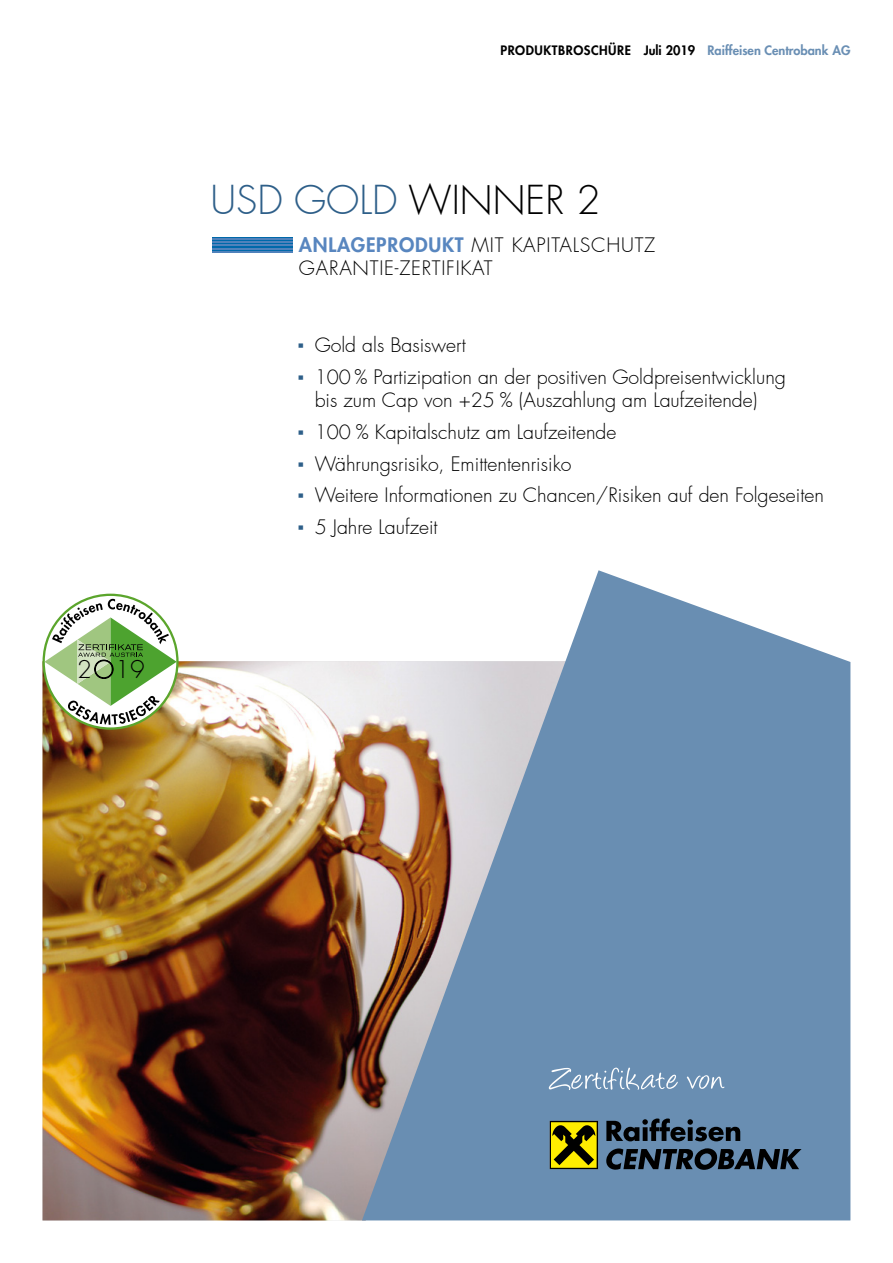
<style>
.page{position:relative;width:893px;height:1263px;background:#fff}
.page>*{position:absolute;margin:0;border:0;box-sizing:border-box;transform-origin:0 0}
.t1{font:300 39px "Futura LT Pro";color:#2e5f89}
.t2{font:300 23.7px "Futura";color:#000}
.t3{font:300 19.5px/23.2px "Futura LT Pro";color:#000;text-align:center}
.t4{font:300 19.5px/23.4px "Futura LT Pro";letter-spacing:.04em;color:#000}
.t5{font:800 12.75px "Futura LT Pro";color:#000}
.s1{color:#6a8fb4}
.s2{color:#000}
.s3{font-weight:800;color:#5886bf}
.s4{font-family:"Trebuchet MS";font-weight:400;color:#2e5f89}
</style>
<div class="page">
<img style="left:43px;top:661px;width:319px;height:559px">
<svg style="left:362px;top:570px;width:488px;height:650px;background:#8aa0b8"></svg>
<div style="left:550px;top:1121px;width:48px;height:48px;background:#000"></div>
<div style="left:551px;top:1122px;width:46px;height:46px;background:#ffed00"></div>
<svg style="left:552px;top:1125px;width:43px;height:40px"></svg>
<svg style="left:606px;top:1118px;width:134px;height:23px;background:#384c60"></svg>
<svg style="left:606px;top:1148px;width:195px;height:22px;background:#304152"></svg>
<svg style="left:44px;top:599px;width:133px;height:126px"></svg>
<div style="left:213px;top:238px;width:80px;height:15px;background:#0069aa"></div>
<hr style="left:213px;top:241px;width:80px;height:2px;background:#5082bb">
<hr style="left:213px;top:251px;width:80px;height:2px;background:#5082bb">
<hr style="left:213px;top:244px;width:80px;height:2px;background:#5082bb">
<hr style="left:213px;top:248px;width:80px;height:2px;background:#5082bb">
<hr style="left:213px;top:238px;width:80px;height:2px;background:#5082bb">
<svg style="left:549px;top:1067px;width:175px;height:23px;background:#82a1bf"></svg>
<p class="t2" style="left:77px;top:654px;width:69px">2 19</p>
<p class="t5" style="left:500px;top:41px;width:351px">PRODUKTBROSCHÜRE Juli 2019 <span class="s1">Raiffeisen Centrobank AG</span></p>
<h1 class="t1" style="left:210px;top:174px;width:392px">USD GOLD <span class="s2">WINNER 2</span></h1>
<p class="t4" style="left:299px;top:233px;width:358px"><span class="s3">ANLAGEPRODUKT</span> MIT KAPITALSCHUTZ<br>GARANTIE-ZERTIFIKAT</p>
<p class="t3" style="left:298px;top:333px;width:170px"><span class="s4">▪</span> Gold als Basiswert</p>
<p class="t3" style="left:298px;top:365px;width:490px"><span class="s4">▪</span> 100 % Partizipation an der positiven Goldpreisentwicklung bis zum Cap von +25 % (Auszahlung am Laufzeitende)</p>
<p class="t3" style="left:298px;top:420px;width:320px"><span class="s4">▪</span> 100 % Kapitalschutz am Laufzeitende</p>
<p class="t3" style="left:298px;top:452px;width:275px"><span class="s4">▪</span> Währungsrisiko, Emittentenrisiko</p>
<p class="t3" style="left:298px;top:484px;width:528px"><span class="s4">▪</span> Weitere Informationen zu Chancen/Risiken auf den Folgeseiten</p>
<p class="t3" style="left:298px;top:515px;width:142px"><span class="s4">▪</span> 5 Jahre Laufzeit</p>
</div>
